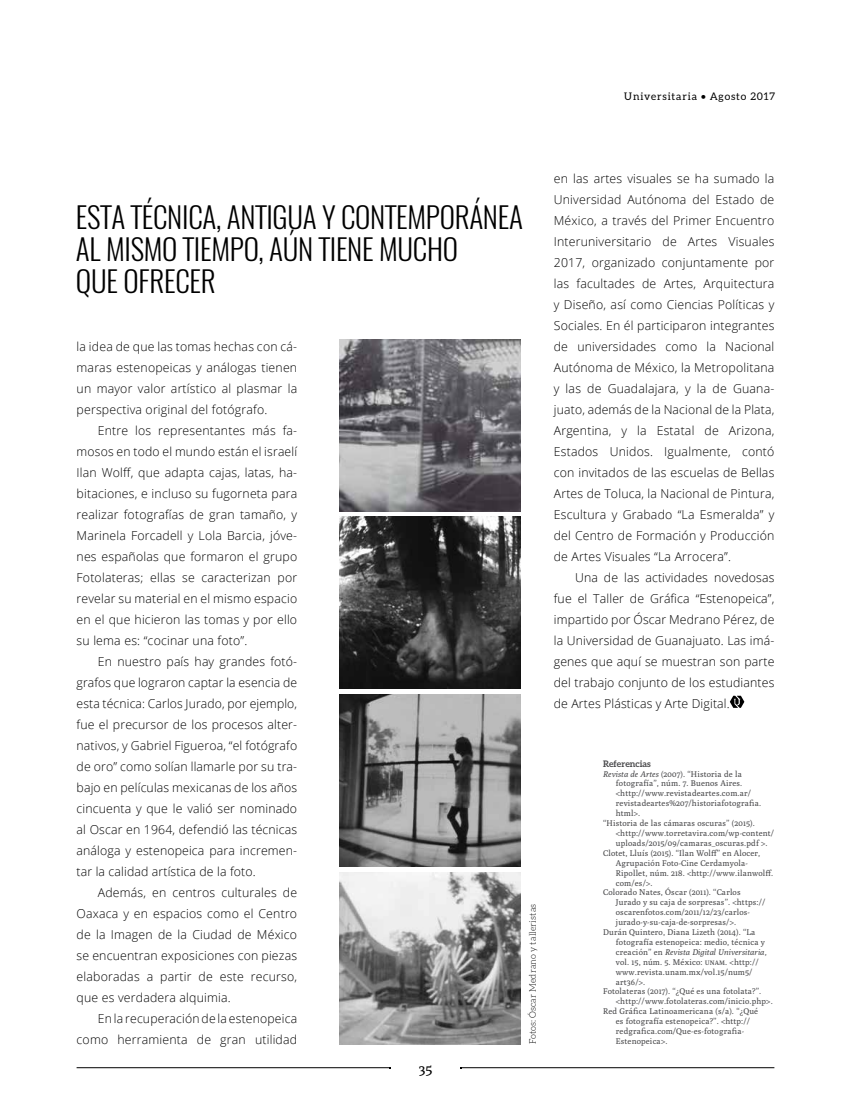
<style>
.page{position:relative;width:851px;height:1106px;background:#fff}
.page>*{position:absolute;margin:0;border:0;box-sizing:border-box;transform-origin:0 0}
.t1{font:300 29.1px/32.1px "Oswald";letter-spacing:-.01em;color:#000}
.t2{font:14.1px "Poly";color:#000}
.t3{font:300 12.3px/21px "Open Sans";letter-spacing:.015em;color:#000;text-align:justify}
.t4{font:10.5px "Aleo";letter-spacing:.08em;color:#000}
.t5{font:300 9px "Aleo";letter-spacing:.015em;color:#000}
.t6{font:700 9px "Aleo";color:#48484a}
.t7{font:8.25px "Poly";letter-spacing:.015em;color:#48484a}
.t8{font:italic 8.25px "Poly";letter-spacing:.015em;color:#48484a}
.s1{font-style:italic}
.s2{font-style:normal}
</style>
<div class="page">
<svg style="left:729px;top:695px;width:15px;height:13px"></svg>
<img style="left:339px;top:339px;width:182px;height:172px">
<img style="left:339px;top:694px;width:182px;height:172px">
<img style="left:339px;top:517px;width:182px;height:172px">
<img style="left:339px;top:872px;width:182px;height:172px">
<hr style="left:461px;top:1067px;width:313px;height:1px;background:#000">
<hr style="left:77px;top:1067px;width:312px;height:1px;background:#000">
<p class="t4" style="left:624px;top:90px;width:152px">Universitaria • Agosto 2017</p>
<h1 class="t1" style="left:76px;top:201px;width:448px">ESTA TÉCNICA, ANTIGUA Y CONTEMPORÁNEA<br>AL MISMO TIEMPO, AÚN TIENE MUCHO<br>QUE OFRECER</h1>
<p class="t3" style="left:77px;top:335px;width:222px">la idea de que las tomas hechas con cá&shy;maras estenopeicas y análogas tienen un mayor valor artístico al plasmar la perspectiva original del fotógrafo.</p>
<p class="t3" style="left:77px;top:419px;width:222px;text-indent:21px">Entre los representantes más fa&shy;mosos en todo el mundo están el israelí Ilan Wolff, que adapta cajas, latas, ha&shy;bitaciones, e incluso su fugorneta para realizar fotografías de gran tamaño, y Marinela Forcadell y Lola Barcia, jóve&shy;nes españolas que formaron el grupo Fotolateras; ellas se caracterizan por revelar su material en el mismo espacio en el que hicieron las tomas y por ello su lema es: “cocinar una foto”.</p>
<p class="t3" style="left:77px;top:650px;width:222px;text-indent:21px">En nuestro país hay grandes fotó&shy;grafos que lograron captar la esencia de esta técnica: Carlos Jurado, por ejemplo, fue el precursor de los procesos alter&shy;nativos, y Gabriel Figueroa, “el fotógrafo de oro” como solían llamarle por su tra&shy;bajo en películas mexicanas de los años cincuenta y que le valió ser nominado al Oscar en 1964, defendió las técnicas análoga y estenopeica para incremen&shy;tar la calidad artística de la foto.</p>
<p class="t3" style="left:77px;top:881px;width:222px;text-indent:21px">Además, en centros culturales de Oaxaca y en espacios como el Centro de la Imagen de la Ciudad de México se encuentran exposiciones con piezas elaboradas a partir de este recurso, que es verdadera alquimia.</p>
<p class="t3" style="left:77px;top:1007px;width:222px;text-align:right">En la recuperación de la estenopeica como herramienta de gran utilidad</p>
<p class="t2" style="left:418px;top:1060px;width:15px">35</p>
<p class="t5" style="left:528px;top:1044px;width:142px;rotate:-90deg">Fotos: Óscar Medrano y talleristas</p>
<p class="t3" style="left:553px;top:167px;width:222px">en las artes visuales se ha sumado la Universidad Autónoma del Estado de México, a través del Primer Encuentro Interuniversitario de Artes Visuales 2017, organizado conjuntamente por las facultades de Artes, Arquitectura y Diseño, así como Ciencias Políticas y Sociales. En él participaron integrantes de universidades como la Nacional Autónoma de México, la Metropolitana y las de Guadalajara, y la de Guana&shy;juato, además de la Nacional de la Plata, Argentina, y la Estatal de Arizona, Estados Unidos. Igualmente, contó con invitados de las escuelas de Bellas Artes de Toluca, la Nacional de Pintura, Escultura y Grabado “La Esmeralda” y del Centro de Formación y Producción de Artes Visuales “La Arrocera”.</p>
<p class="t3" style="left:553px;top:566px;width:222px;text-indent:21px">Una de las actividades novedosas fue el Taller de Gráfica “Estenopeica”, impartido por Óscar Medrano Pérez, de la Universidad de Guanajuato. Las imá&shy;genes que aquí se muestran son parte del trabajo conjunto de los estudiantes de Artes Plásticas y Arte Digital.</p>
<p class="t6" style="left:603px;top:758px;width:49px">Referencias</p>
<p class="t7" style="left:603px;top:769px;width:140px"><span class="s1">Revista de Artes</span> (2007). “Historia de la</p>
<p class="t7" style="left:615px;top:779px;width:128px">fotografía”, núm. 7. Buenos Aires.</p>
<p class="t7" style="left:615px;top:788px;width:137px">&lt;http://www.revistadeartes.com.ar/</p>
<p class="t7" style="left:615px;top:798px;width:147px">revistadeartes%207/historiafotografia.</p>
<p class="t7" style="left:615px;top:808px;width:26px">html&gt;.</p>
<p class="t7" style="left:603px;top:818px;width:153px">“Historia de las cámaras oscuras” (2015).</p>
<p class="t7" style="left:615px;top:828px;width:160px">&lt;http://www.torretavira.com/wp-content/</p>
<p class="t7" style="left:615px;top:838px;width:153px">uploads/2015/09/camaras_oscuras.pdf &gt;.</p>
<p class="t7" style="left:603px;top:848px;width:159px">Clotet, Lluís (2015). “Ilan Wolff” en Alocer,</p>
<p class="t7" style="left:615px;top:858px;width:133px">Agrupación Foto-Cine Cerdamyola-</p>
<p class="t7" style="left:615px;top:868px;width:159px">Ripollet, núm. 218. &lt;http://www.ilanwolff.</p>
<p class="t7" style="left:615px;top:878px;width:38px">com/es/&gt;.</p>
<p class="t7" style="left:603px;top:887px;width:139px">Colorado Nates, Óscar (2011). “Carlos</p>
<p class="t7" style="left:615px;top:897px;width:151px">Jurado y su caja de sorpresas”. &lt;https://</p>
<p class="t7" style="left:615px;top:907px;width:136px">oscarenfotos.com/2011/12/23/carlos-</p>
<p class="t7" style="left:615px;top:917px;width:122px">jurado-y-su-caja-de-sorpresas/&gt;.</p>
<p class="t7" style="left:603px;top:927px;width:154px">Durán Quintero, Diana Lizeth (2014). “La</p>
<p class="t7" style="left:615px;top:937px;width:151px">fotografía estenopeica: medio, técnica y</p>
<p class="t8" style="left:615px;top:946px;width:152px"><span class="s2">creación” en</span> Revista Digital Universitaria,</p>
<p class="t7" style="left:615px;top:957px;width:144px">vol. 15, núm. 5. México: unam. &lt;http://</p>
<p class="t7" style="left:615px;top:967px;width:138px">www.revista.unam.mx/vol.15/num5/</p>
<p class="t7" style="left:615px;top:977px;width:31px">art36/&gt;.</p>
<p class="t7" style="left:603px;top:986px;width:160px">Fotolateras (2017). “¿Qué es una fotolata?”.</p>
<p class="t7" style="left:615px;top:996px;width:158px">&lt;http://www.fotolateras.com/inicio.php&gt;.</p>
<p class="t7" style="left:603px;top:1006px;width:157px">Red Gráfica Latinoamericana (s/a). “¿Qué</p>
<p class="t7" style="left:615px;top:1016px;width:136px">es fotografía estenopeica?”. &lt;http://</p>
<p class="t7" style="left:615px;top:1026px;width:130px">redgrafica.com/Que-es-fotografia-</p>
<p class="t7" style="left:615px;top:1036px;width:53px">Estenopeica&gt;.</p>
</div>
